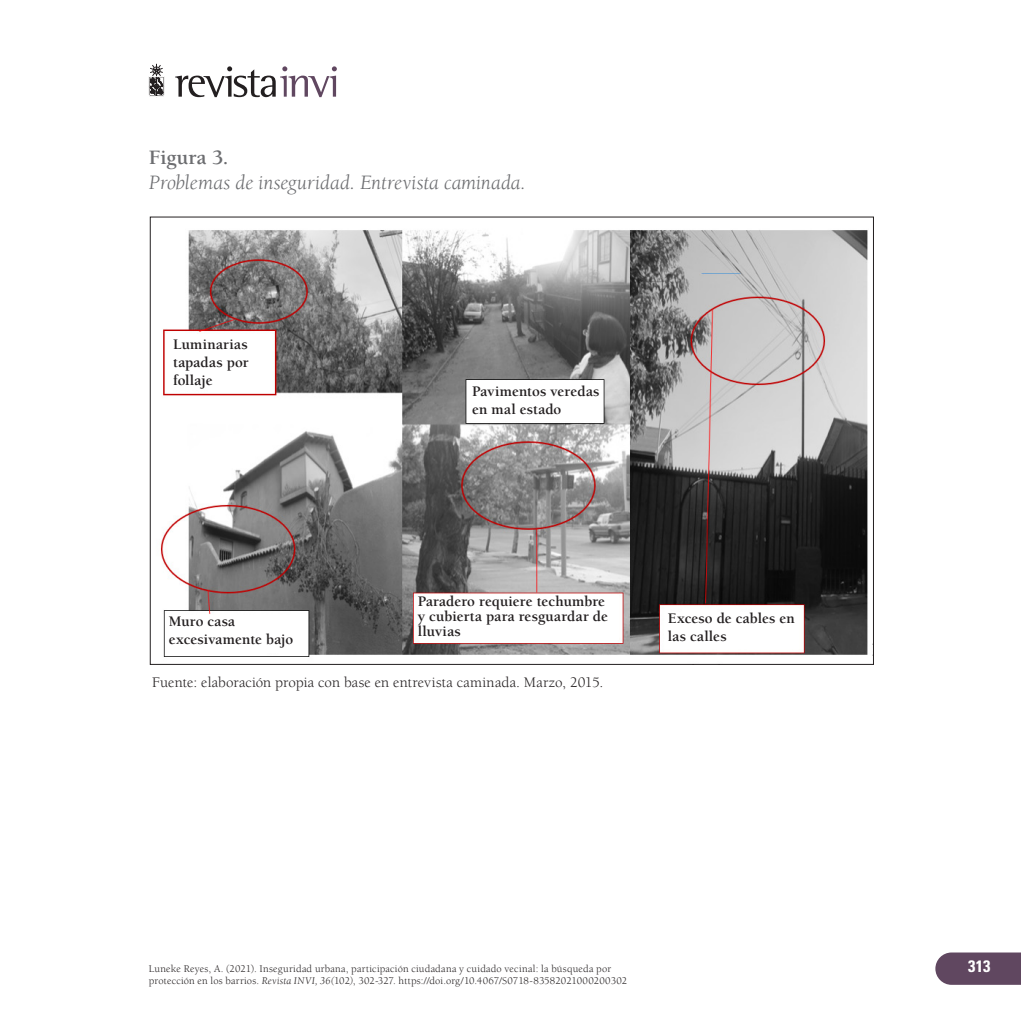
<style>
.page{position:relative;width:1021px;height:1021px;background:#fff}
.page>*{position:absolute;margin:0;border:0;box-sizing:border-box;transform-origin:0 0}
.sub_tablas{font:italic 21px "Berkeley Std";color:#6c6d70}
.sub_tablas-2{font:700 21px "Berkeley Std";color:#6c6d70}
.t1{font:700 condensed 16.5px "Univers LT Std";color:#fff}
.sub_titulo2_nive{font:700 15px/18px "Berkeley Std";letter-spacing:.005em;color:#231f20}
.pie_de_foto{font:15px "Berkeley Std";letter-spacing:.005em;color:#231f20}
.t2{font:10.5px/12.6px "Berkeley Std";letter-spacing:.015em;color:#231f20}
.s1{font-style:italic}
.s2{font-style:inherit}
</style>
<div class="page">
<svg style="left:175px;top:66px;width:162px;height:31px"></svg>
<svg style="left:149px;top:64px;width:15px;height:33px"></svg>
<svg style="left:935px;top:952px;width:85px;height:32px;background:#695169"></svg>
<img style="left:160px;top:230px;width:708px;height:427px">
<div style="left:173px;top:338px;width:82px;height:52px;background:#fff"></div>
<div style="left:472px;top:385px;width:128px;height:35px;background:#fff"></div>
<div style="left:169px;top:615px;width:134px;height:37px;background:#fff"></div>
<div style="left:418px;top:595px;width:200px;height:44px;background:#fff"></div>
<div style="left:668px;top:612px;width:128px;height:33px;background:#fff"></div>
<p class="sub_tablas-2" style="left:149px;top:146px;width:81px">Figura 3.</p>
<p class="sub_tablas" style="left:149px;top:171px;width:378px">Problemas de inseguridad. Entrevista caminada.</p>
<p class="sub_titulo2_nive" style="left:173px;top:336px;width:76px">Luminarias</p>
<p class="sub_titulo2_nive" style="left:173px;top:354px;width:77px">tapadas por</p>
<p class="sub_titulo2_nive" style="left:173px;top:372px;width:41px">follaje</p>
<p class="sub_titulo2_nive" style="left:472px;top:382px;width:129px">Pavimentos veredas en mal estado</p>
<p class="sub_titulo2_nive" style="left:169px;top:612px;width:126px">Muro casa excesivamente bajo</p>
<p class="sub_titulo2_nive" style="left:418px;top:593px;width:192px;line-height:15px">Paradero requiere techumbre y cubierta para resguardar de lluvias</p>
<p class="pie_de_foto" style="left:152px;top:674px;width:453px">Fuente: elaboración propia con base en entrevista caminada. Marzo, 2015.</p>
<p class="sub_titulo2_nive" style="left:668px;top:609px;width:129px">Exceso de cables en las calles</p>
<p class="t2" style="left:149px;top:962px;width:480px">Luneke Reyes, A. (2021). Inseguridad urbana, participación ciudadana y cuidado vecinal: la búsqueda por protección en los barrios. <span class="s1">Revista INVI, 36(</span>102<span class="s1">)</span>, <span class="s2">302-327</span>. https://doi.org/10.4067/S0718-83582021000200302</p>
<h2 class="t1" style="left:968px;top:956px;width:24px">313</h2>
</div>
